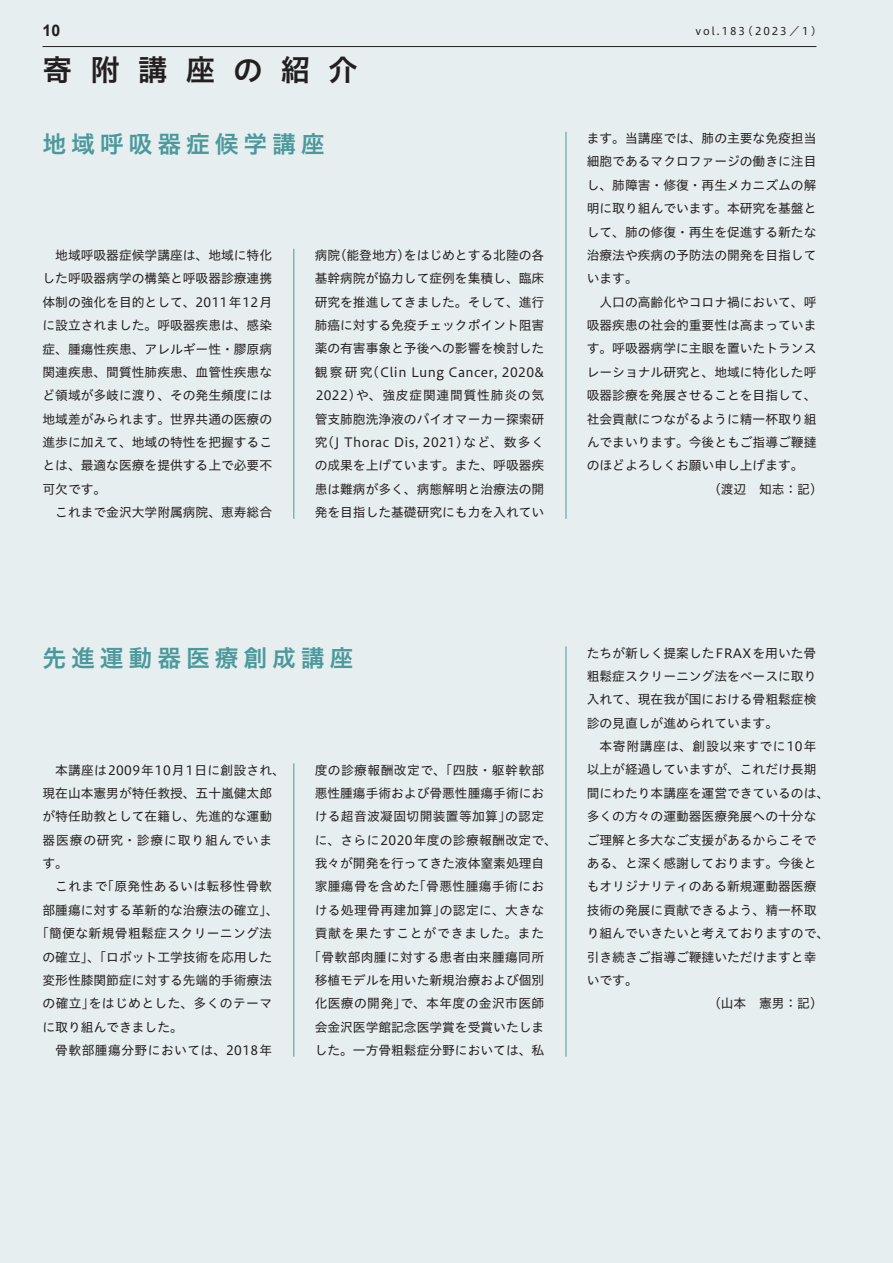
<style>
.page{position:relative;width:893px;height:1263px;background:#e7eeef}
.page>*{position:absolute;margin:0;border:0;box-sizing:border-box;transform-origin:0 0}
.t1{font:29.7px "Hiragino UD Sans Std W6";letter-spacing:.6em;color:#231f20}
.t2{font:23.85px "Hiragino UD Sans Std W6";letter-spacing:.2em;color:#4c999c}
.t3{font:700 15.9px "Arial";color:#231f20}
.t4{font:12.75px/23.4px "Hiragino UD Sans Std W4";color:#231f20;text-align:justify}
.t5{font:12.75px "Hiragino UD Sans Std W4";letter-spacing:.03em;color:#231f20}
.t6{font:12.75px/23.4px "Hiragino UD Sans Std W4";letter-spacing:.02em;color:#231f20}
.t7{font:12.75px "Hiragino UD Sans Std W4";letter-spacing:.035em;color:#231f20}
.t8{font:12.75px "Hiragino UD Sans Std W4";letter-spacing:.025em;color:#231f20}
.t9{font:12.75px "Hiragino UD Sans Std W4";letter-spacing:.065em;color:#231f20}
.t10{font:12.75px "Hiragino UD Sans Std W4";letter-spacing:.05em;color:#231f20}
.t11{font:10.65px "Hiragino UD Sans Std W4";letter-spacing:.18em;color:#231f20}
</style>
<div class="page">
<hr style="left:293px;top:763px;width:1px;height:294px;background:#4c999c">
<hr style="left:566px;top:646px;width:1px;height:411px;background:#4c999c">
<hr style="left:293px;top:249px;width:1px;height:270px;background:#4c999c">
<hr style="left:566px;top:132px;width:1px;height:387px;background:#4c999c">
<hr style="left:43px;top:46px;width:773px;height:1px;background:#231f20">
<p class="t3" style="left:43px;top:20px;width:19px">10</p>
<p class="t11" style="left:695px;top:23px;width:128px">vol.183（2023／1）</p>
<h1 class="t1" style="left:43px;top:48px;width:317px">寄附講座の紹介</h1>
<h2 class="t2" style="left:43px;top:126px;width:284px">地域呼吸器症候学講座</h2>
<p class="t4" style="left:43px;top:243px;width:231px;text-indent:13px">地域呼吸器症候学講座は、地域に特化した呼吸器病学の構築と呼吸器診療連携体制の強化を目的として、2011年12月に設立されました。呼吸器疾患は、感染症、腫瘍性疾患、アレルギー性・膠原病関連疾患、間質性肺疾患、血管性疾患など領域が多岐に渡り、その発生頻度には地域差がみられます。世界共通の医療の進歩に加えて、地域の特性を把握することは、最適な医療を提供する上で必要不可欠です。</p>
<p class="t4" style="left:55px;top:500px;width:218px">これまで金沢大学附属病院、恵寿総合</p>
<p class="t4" style="left:315px;top:243px;width:231px">病院（能登地方）をはじめとする北陸の各基幹病院が協力して症例を集積し、臨床研究を推進してきました。そして、進行肺癌に対する免疫チェックポイント阻害薬の有害事象と予後への影響を検討した観察研究（Clin Lung Cancer, 2020&amp; 2022）や、強皮症関連間質性肺炎の気管支肺胞洗浄液のバイオマーカー探索研究（J Thorac Dis, 2021）など、数多くの成果を上げています。また、呼吸器疾患は難病が多く、病態解明と治療法の開発を目指した基礎研究にも力を入れてい</p>
<p class="t4" style="left:587px;top:126px;width:231px">ます。当講座では、肺の主要な免疫担当細胞であるマクロファージの働きに注目し、肺障害・修復・再生メカニズムの解明に取り組んでいます。本研究を基盤として、肺の修復・再生を促進する新たな治療法や疾病の予防法の開発を目指しています。</p>
<p class="t4" style="left:600px;top:289px;width:218px">人口の高齢化やコロナ禍において、呼</p>
<p class="t4" style="left:587px;top:313px;width:231px">吸器疾患の社会的重要性は高まっていま</p>
<p class="t4" style="left:587px;top:336px;width:231px">す。呼吸器病学に主眼を置いたトランス</p>
<p class="t4" style="left:587px;top:360px;width:231px">レーショナル研究と、地域に特化した呼</p>
<p class="t4" style="left:587px;top:383px;width:231px">吸器診療を発展させることを目指して、</p>
<p class="t4" style="left:587px;top:406px;width:231px">社会貢献につながるように精一杯取り組</p>
<p class="t4" style="left:587px;top:430px;width:231px">んでまいります。今後ともご指導ご鞭撻</p>
<p class="t4" style="left:587px;top:453px;width:218px">のほどよろしくお願い申し上げます。</p>
<p class="t4" style="left:708px;top:476px;width:116px">（渡辺　知志：記）</p>
<h2 class="t2" style="left:43px;top:640px;width:312px">先進運動器医療創成講座</h2>
<p class="t6" style="left:43px;top:757px;width:244px;text-indent:13px">本講座は2009年10月1日に創設され、現在山本憲男が特任教授、五十嵐健太郎が特任助教として在籍し、先進的な運動器医療の研究・診療に取り組んでいます。</p>
<p class="t7" style="left:55px;top:877px;width:218px">これまで「原発性あるいは転移性骨軟</p>
<p class="t4" style="left:43px;top:898px;width:237px">部腫瘍に対する革新的な治療法の確立」、</p>
<p class="t5" style="left:36px;top:924px;width:237px">「簡便な新規骨粗鬆症スクリーニング法</p>
<p class="t4" style="left:43px;top:944px;width:231px">の確立」、「ロボット工学技術を応用した</p>
<p class="t4" style="left:43px;top:968px;width:231px">変形性膝関節症に対する先端的手術療法</p>
<p class="t5" style="left:43px;top:994px;width:231px">の確立」をはじめとした、多くのテーマ</p>
<p class="t4" style="left:43px;top:1014px;width:142px">に取り組んできました。</p>
<p class="t7" style="left:55px;top:1041px;width:218px">骨軟部腫瘍分野においては、2018年</p>
<p class="t7" style="left:315px;top:760px;width:231px">度の診療報酬改定で、「四肢・躯幹軟部</p>
<p class="t4" style="left:315px;top:781px;width:231px">悪性腫瘍手術および骨悪性腫瘍手術にお</p>
<p class="t5" style="left:315px;top:807px;width:231px">ける超音波凝固切開装置等加算」の認定</p>
<p class="t8" style="left:315px;top:830px;width:244px">に、さらに2020年度の診療報酬改定で、</p>
<p class="t4" style="left:315px;top:851px;width:231px">我々が開発を行ってきた液体窒素処理自</p>
<p class="t5" style="left:315px;top:877px;width:231px">家腫瘍骨を含めた「骨悪性腫瘍手術にお</p>
<p class="t5" style="left:315px;top:900px;width:231px">ける処理骨再建加算」の認定に、大きな</p>
<p class="t9" style="left:315px;top:924px;width:231px">貢献を果たすことができました。また</p>
<p class="t5" style="left:308px;top:947px;width:237px">「骨軟部肉腫に対する患者由来腫瘍同所</p>
<p class="t4" style="left:315px;top:968px;width:231px">移植モデルを用いた新規治療および個別</p>
<p class="t5" style="left:315px;top:994px;width:231px">化医療の開発」で、本年度の金沢市医師</p>
<p class="t4" style="left:315px;top:1014px;width:231px">会金沢医学館記念医学賞を受賞いたしま</p>
<p class="t4" style="left:315px;top:1038px;width:231px">した。一方骨粗鬆症分野においては、私</p>
<p class="t4" style="left:587px;top:640px;width:231px">たちが新しく提案したFRAXを用いた骨粗鬆症スクリーニング法をベースに取り入れて、現在我が国における骨粗鬆症検診の見直しが進められています。</p>
<p class="t10" style="left:600px;top:736px;width:218px">本寄附講座は、創設以来すでに10年</p>
<p class="t4" style="left:587px;top:757px;width:231px">以上が経過していますが、これだけ長期</p>
<p class="t4" style="left:587px;top:780px;width:244px">間にわたり本講座を運営できているのは、</p>
<p class="t4" style="left:587px;top:804px;width:231px">多くの方々の運動器医療発展への十分な</p>
<p class="t4" style="left:587px;top:827px;width:231px">ご理解と多大なご支援があるからこそで</p>
<p class="t4" style="left:587px;top:851px;width:231px">ある、と深く感謝しております。今後と</p>
<p class="t4" style="left:587px;top:874px;width:231px">もオリジナリティのある新規運動器医療</p>
<p class="t4" style="left:587px;top:897px;width:231px">技術の発展に貢献できるよう、精一杯取</p>
<p class="t4" style="left:587px;top:921px;width:244px">り組んでいきたいと考えておりますので、</p>
<p class="t4" style="left:587px;top:944px;width:231px">引き続きご指導ご鞭撻いただけますと幸</p>
<p class="t4" style="left:587px;top:968px;width:53px">いです。</p>
<p class="t4" style="left:708px;top:991px;width:116px">（山本　憲男：記）</p>
</div>
